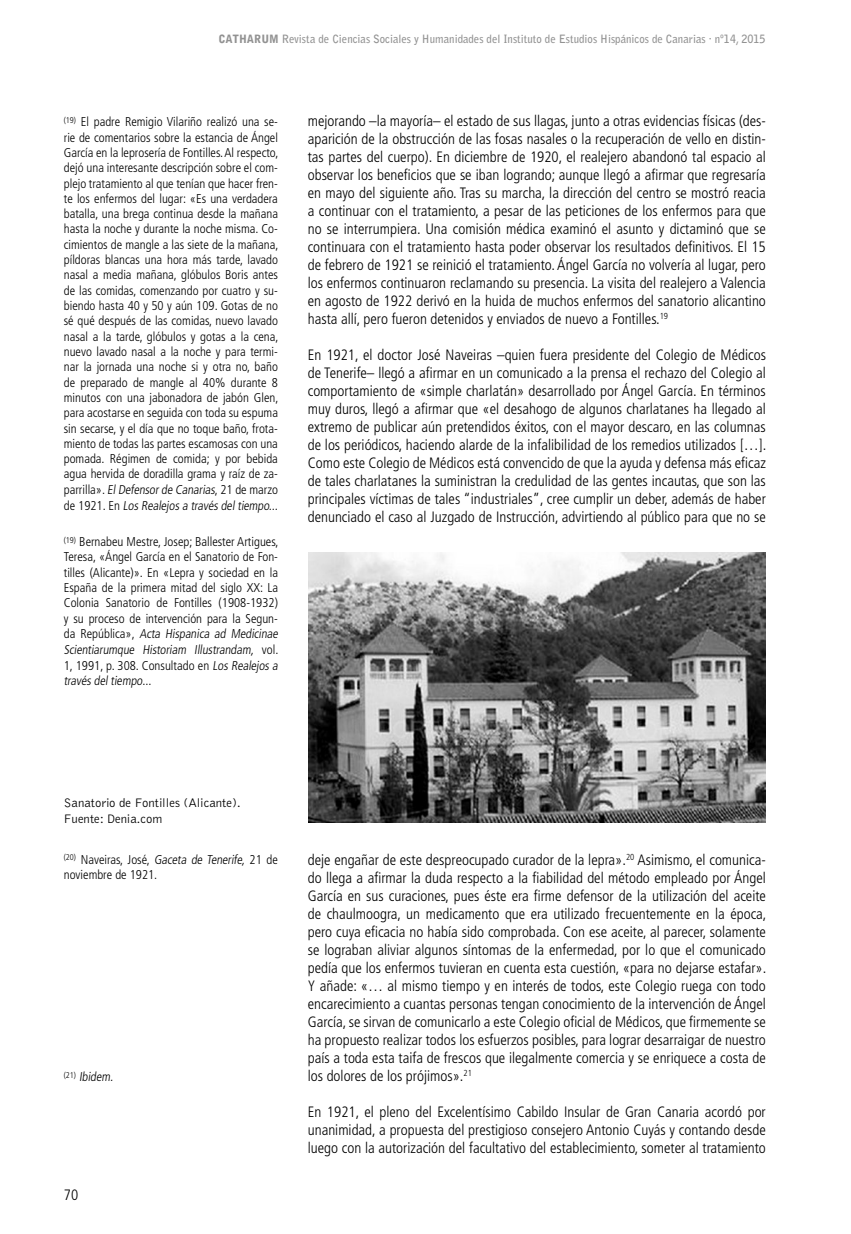
<style>
.page{position:relative;width:851px;height:1234px;background:#fff}
.page>*{position:absolute;margin:0;border:0;box-sizing:border-box;transform-origin:0 0}
.t1{font:300 condensed 15px/18px "Frutiger LT Std";color:#000;text-align:justify}
.t2{font:300 condensed 12.75px/15.3px "Frutiger LT Std";color:#000}
.t3{font:300 12.75px/15.3px "Bell Gothic Std";color:#000}
.t4{font:700 11.4px "Bell Gothic Std";color:#929292;scale:.95 1}
.s1{font-weight:900}
</style>
<div class="page">
<img style="left:308px;top:552px;width:457px;height:270px">
<p class="t4" style="left:218px;top:32px;width:577px"><span class="s1">CATHARUM</span> Revista de Ciencias Sociales y Humanidades del Instituto de Estudios Hispánicos de Canarias · nº14, 2015</p>
<p class="t2" style="left:64px;top:114px;width:218px"><sup>(19)</sup> El padre Remigio Vilariño realizó una se&shy;rie de comentarios sobre la estancia de Ángel García en la leprosería de Fontilles. Al respecto, dejó una interesante descripción sobre el com&shy;plejo tratamiento al que tenían que hacer fren&shy;te los enfermos del lugar: «Es una verdadera batalla, una brega continua desde la mañana hasta la noche y durante la noche misma. Co&shy;cimientos de mangle a las siete de la mañana, píldoras blancas una hora más tarde, lavado nasal a media mañana, glóbulos Boris antes de las comidas, comenzando por cuatro y su&shy;biendo hasta 40 y 50 y aún 109. Gotas de no sé qué después de las comidas, nuevo lavado nasal a la tarde, glóbulos y gotas a la cena, nuevo lavado nasal a la noche y para termi&shy;nar la jornada una noche si y otra no, baño de preparado de mangle al 40% durante 8 minutos con una jabonadora de jabón Glen, para acostarse en seguida con toda su espuma sin secarse, y el día que no toque baño, frota&shy;miento de todas las partes escamosas con una pomada. Régimen de comida; y por bebida agua hervida de doradilla grama y raíz de za&shy;p a r r i l l a » . ElDefensorde Canarias, 2 1 d e m a rzo d e 1 9 2 1 . E n Los Realejos a través del tiempo...</p>
<p class="t2" style="left:64px;top:534px;width:218px"><sup>(19)</sup> Bernabeu Mestre, Josep; Ballester Artigues, Teresa, «Ángel García en el Sanatorio de Fon&shy;tilles (Alicante)». En «Lepra y sociedad en la España de la primera mitad del siglo XX: La Colonia Sanatorio de Fontilles (1908-1932) y su proceso de intervención para la Segun&shy;d a R e p ú b l i c a » , Acta Hispanica ad Medicinae Scientiarumque Historiam Illustrandam, v o l .<br>1, 1991, p. 308. Consultado en Los Realejos a través del tiempo. . .</p>
<p class="t1" style="left:308px;top:112px;width:459px">mejorando –la mayoría– el estado de sus llagas, junto a otras evidencias físicas (des&shy;aparición de la obstrucción de las fosas nasales o la recuperación de vello en distin&shy;tas partes del cuerpo). En diciembre de 1920, el realejero abandonó tal espacio al observar los beneficios que se iban logrando; aunque llegó a afirmar que regresaría en mayo del siguiente año. Tras su marcha, la dirección del centro se mostró reacia a continuar con el tratamiento, a pesar de las peticiones de los enfermos para que no se interrumpiera. Una comisión médica examinó el asunto y dictaminó que se continuara con el tratamiento hasta poder observar los resultados definitivos. El 15 de febrero de 1921 se reinició el tratamiento. Ángel García no volvería al lugar, pero los enfermos continuaron reclamando su presencia. La visita del realejero a Valencia en agosto de 1922 derivó en la huida de muchos enfermos del sanatorio alicantino hasta allí, pero fueron detenidos y enviados de nuevo a Fontilles.<sup>19</sup></p>
<p class="t1" style="left:308px;top:346px;width:460px">En 1921, el doctor José Naveiras –quien fuera presidente del Colegio de Médicos de Tenerife– llegó a afirmar en un comunicado a la prensa el rechazo del Colegio al comportamiento de «simple charlatán» desarrollado por Ángel García. En términos muy duros, llegó a afirmar que «el desahogo de algunos charlatanes ha llegado al extremo de publicar aún pretendidos éxitos, con el mayor descaro, en las columnas de los periódicos, haciendo alarde de la infalibilidad de los remedios utilizados […].<br>Como este Colegio de Médicos está convencido de que la ayuda y defensa más eficaz de tales charlatanes la suministran la credulidad de las gentes incautas, que son las principales víctimas de tales “industriales”, cree cumplir un deber, además de haber denunciado el caso al Juzgado de Instrucción, advirtiendo al público para que no se</p>
<p class="t3" style="left:64px;top:795px;width:178px">Sanatorio de Fontilles (Alicante).<br>Fuente: Denia.com</p>
<p class="t2" style="left:64px;top:851px;width:216px"><sup>(20)</sup> Naveiras, José, Gaceta de Tenerife, 21 de noviembre de 1921.</p>
<p class="t2" style="left:64px;top:1068px;width:53px"><sup>(</sup> <sup>2</sup> <sup>1</sup> <sup>)</sup> Ibidem.</p>
<p class="t1" style="left:64px;top:1186px;width:16px">70</p>
<p class="t1" style="left:308px;top:850px;width:460px">deje engañar de este despreocupado curador de la lepra».<sup>20</sup> Asimismo, el comunica&shy;do llega a afirmar la duda respecto a la fiabilidad del método empleado por Ángel García en sus curaciones, pues éste era firme defensor de la utilización del aceite de chaulmoogra, un medicamento que era utilizado frecuentemente en la época, pero cuya eficacia no había sido comprobada. Con ese aceite, al parecer, solamente se lograban aliviar algunos síntomas de la enfermedad, por lo que el comunicado pedía que los enfermos tuvieran en cuenta esta cuestión, «para no dejarse estafar».<br>Y añade: «… al mismo tiempo y en interés de todos, este Colegio ruega con todo encarecimiento a cuantas personas tengan conocimiento de la intervención de Ángel García, se sirvan de comunicarlo a este Colegio oficial de Médicos, que firmemente se ha propuesto realizar todos los esfuerzos posibles, para lograr desarraigar de nuestro país a toda esta taifa de frescos que ilegalmente comercia y se enriquece a costa de los dolores de los prójimos».<sup>21</sup></p>
<p class="t1" style="left:308px;top:1102px;width:459px">En 1921, el pleno del Excelentísimo Cabildo Insular de Gran Canaria acordó por unanimidad, a propuesta del prestigioso consejero Antonio Cuyás y contando desde luego con la autorización del facultativo del establecimiento, someter al tratamiento</p>
</div>
